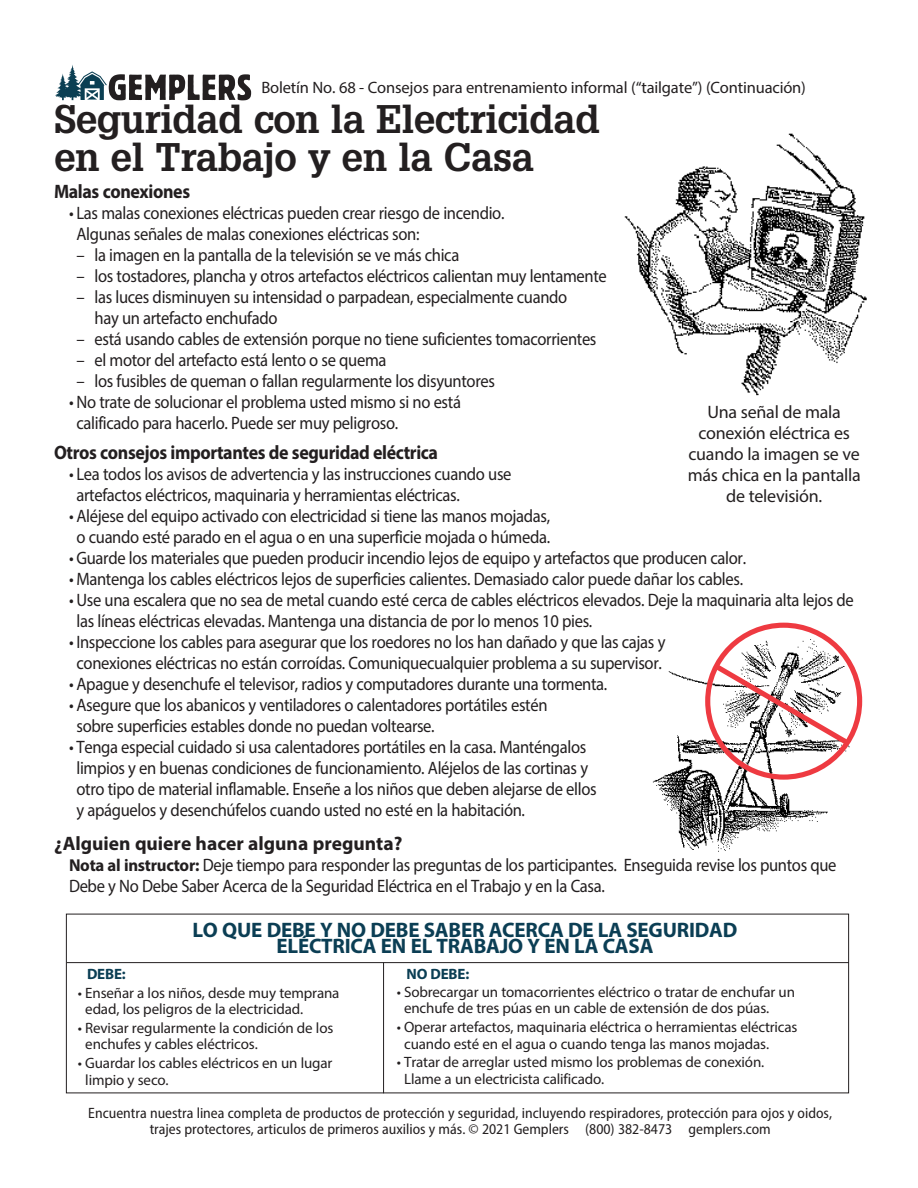
<style>
.page{position:relative;width:918px;height:1188px;background:#fff}
.page>*{position:absolute;margin:0;border:0;box-sizing:border-box;transform-origin:0 0}
.head_p2{font:700 39px/38.2px "Glypha LT Std";letter-spacing:-.015em;color:#231f20}
.t1{font:700 21px/16.5px "Myriad Pro";letter-spacing:-.01em;color:#0b3e54;text-align:center}
.bullet{font:700 19.5px "Myriad Pro";letter-spacing:-.02em;color:#231f20;scale:.92 1}
.bullet-2{font:700 19.5px "Myriad Pro";color:#231f20}
.bullet-3{font:18px/21px "Myriad Pro";letter-spacing:-.02em;color:#231f20;scale:.92 1}
.bullet-4{font:18px/21px "Myriad Pro";letter-spacing:-.02em;color:#231f20;text-align:center}
.bullet-5{font:16.5px "Myriad Pro";letter-spacing:-.01em;color:#231f20}
.t2{font:15px/16.5px "Myriad Pro";letter-spacing:-.01em;color:#231f20}
.t3{font:semi-condensed 15px/16.5px "Myriad Pro";color:#231f20;text-align:center}
.t4{font:700 15px "Myriad Pro";letter-spacing:-.01em;color:#0b3e54}
.s1{font-weight:700;font-size:17.25px}
</style>
<div class="page">
<img style="left:624px;top:133px;width:243px;height:263px">
<img style="left:652px;top:622px;width:211px;height:230px">
<div style="left:705px;top:623px;width:157px;height:157px;border:5px solid #ee3a41;border-radius:50%"></div>
<svg style="left:710px;top:660px;width:144px;height:90px"></svg>
<hr style="left:67px;top:962px;width:782px;height:1px;background:#231f20">
<hr style="left:383px;top:962px;width:1px;height:131px;background:#231f20">
<svg style="left:55px;top:65px;width:196px;height:35px"></svg>
<p class="bullet-5" style="left:261px;top:78px;width:546px">Boletín No. 68 - Consejos para entrenamiento informal (“tailgate”) (Continuación)</p>
<p class="head_p2" style="left:54px;top:99px;width:547px">Seguridad con la Electricidad en el Trabajo y en la Casa</p>
<p class="bullet" style="left:54px;top:179px;width:150px">Malas conexiones</p>
<p class="bullet-3" style="left:76px;top:202px;width:467px;text-indent:-7px">• Las malas conexiones eléctricas pueden crear riesgo de incendio.<br>Algunas señales de malas conexiones eléctricas son:</p>
<p class="bullet-3" style="left:77px;top:244px;width:418px">– la imagen en la pantalla de la televisión se ve más chica</p>
<p class="bullet-3" style="left:77px;top:265px;width:578px">– los tostadores, plancha y otros artefactos eléctricos calientan muy lentamente</p>
<p class="bullet-3" style="left:94px;top:286px;width:515px;text-indent:-18px">– las luces disminuyen su intensidad o parpadean, especialmente cuando hay un artefacto enchufado</p>
<p class="bullet-3" style="left:76px;top:328px;width:567px">– está usando cables de extensión porque no tiene suficientes tomacorrientes</p>
<p class="bullet-3" style="left:77px;top:349px;width:338px">– el motor del artefacto está lento o se quema</p>
<p class="bullet-3" style="left:77px;top:370px;width:456px">– los fusibles de queman o fallan regularmente los disyuntores</p>
<p class="bullet-3" style="left:76px;top:391px;width:419px;text-indent:-7px">• No trate de solucionar el problema usted mismo si no está calificado para hacerlo. Puede ser muy peligroso.</p>
<p class="bullet" style="left:54px;top:440px;width:419px">Otros consejos importantes de seguridad eléctrica</p>
<p class="bullet-3" style="left:76px;top:464px;width:474px;text-indent:-7px">• Lea todos los avisos de advertencia y las instrucciones cuando use artefactos eléctricos, maquinaria y herramientas eléctricas.</p>
<p class="bullet-3" style="left:69px;top:506px;width:524px;text-align:center">• Aléjese del equipo activado con electricidad si tiene las manos mojadas, o cuando esté parado en el agua o en una superficie mojada o húmeda.</p>
<p class="bullet-3" style="left:69px;top:548px;width:738px">• Guarde los materiales que pueden producir incendio lejos de equipo y artefactos que producen calor.</p>
<p class="bullet-3" style="left:69px;top:569px;width:734px">• Mantenga los cables eléctricos lejos de superficies calientes. Demasiado calor puede dañar los cables.</p>
<p class="bullet-3" style="left:76px;top:590px;width:846px;text-indent:-7px">• Use una escalera que no sea de metal cuando esté cerca de cables eléctricos elevados. Deje la maquinaria alta lejos de las líneas eléctricas elevadas. Mantenga una distancia de por lo menos 10 pies.</p>
<p class="bullet-3" style="left:69px;top:632px;width:650px;text-align:center">• Inspeccione los cables para asegurar que los roedores no los han dañado y que las cajas y conexiones eléctricas no están corroídas. Comuniquecualquier problema a su supervisor.</p>
<p class="bullet-3" style="left:69px;top:674px;width:587px">• Apague y desenchufe el televisor, radios y computadores durante una tormenta.</p>
<p class="bullet-3" style="left:76px;top:695px;width:513px;text-indent:-7px">• Asegure que los abanicos y ventiladores o calentadores portátiles estén sobre superficies estables donde no puedan voltearse.</p>
<p class="bullet-3" style="left:76px;top:737px;width:567px;text-indent:-7px">• Tenga especial cuidado si usa calentadores portátiles en la casa. Manténgalos limpios y en buenas condiciones de funcionamiento. Aléjelos de las cortinas y otro tipo de material inflamable. Enseñe a los niños que deben alejarse de ellos y apáguelos y desenchúfelos cuando usted no esté en la habitación.</p>
<p class="bullet-2" style="left:54px;top:830px;width:350px">¿Alguien quiere hacer alguna pregunta?</p>
<p class="bullet-3" style="left:69px;top:854px;width:836px"><span class="s1">Nota al instructor:</span> Deje tiempo para responder las preguntas de los participantes. Enseguida revise los puntos que<br>Debe y No Debe Saber Acerca de la Seguridad Eléctrica en el Trabajo y en la Casa.</p>
<p class="bullet-4" style="left:688px;top:401px;width:175px">Una señal de mala conexión eléctrica es cuando la imagen se ve más chica en la pantalla de televisión.</p>
<p class="t1" style="left:192px;top:921px;width:547px">LO QUE DEBE Y NO DEBE SABER ACERCA DE LA SEGURIDAD<br>ELÉCTRICA EN EL TRABAJO Y EN LA CASA</p>
<p class="t4" style="left:87px;top:964px;width:40px">DEBE:</p>
<p class="t4" style="left:406px;top:964px;width:64px">NO DEBE:</p>
<p class="t2" style="left:85px;top:984px;width:256px;text-indent:-7px">• Enseñar a los niños, desde muy temprana edad, los peligros de la electricidad.</p>
<p class="t2" style="left:85px;top:1019px;width:250px;text-indent:-7px">• Revisar regularmente la condición de los enchufes y cables eléctricos.</p>
<p class="t2" style="left:85px;top:1055px;width:249px;text-indent:-7px">• Guardar los cables eléctricos en un lugar limpio y seco.</p>
<p class="t2" style="left:404px;top:983px;width:392px;text-indent:-7px">• Sobrecargar un tomacorrientes eléctrico o tratar de enchufar un enchufe de tres púas en un cable de extensión de dos púas.</p>
<p class="t2" style="left:404px;top:1019px;width:395px;text-indent:-7px">• Operar artefactos, maquinaria eléctrica o herramientas eléctricas cuando esté en el agua o cuando tenga las manos mojadas.</p>
<p class="t2" style="left:404px;top:1054px;width:362px;text-indent:-7px">• Tratar de arreglar usted mismo los problemas de conexión.<br>Llame a un electricista calificado.</p>
<p class="t3" style="left:88px;top:1104px;width:745px">Encuentra nuestra linea completa de productos de protección y seguridad, incluyendo respiradores, protección para ojos y oidos, trajes protectores, articulos de primeros auxilios y más. © 2021 Gemplers (800) 382-8473 gemplers.com</p>
</div>
